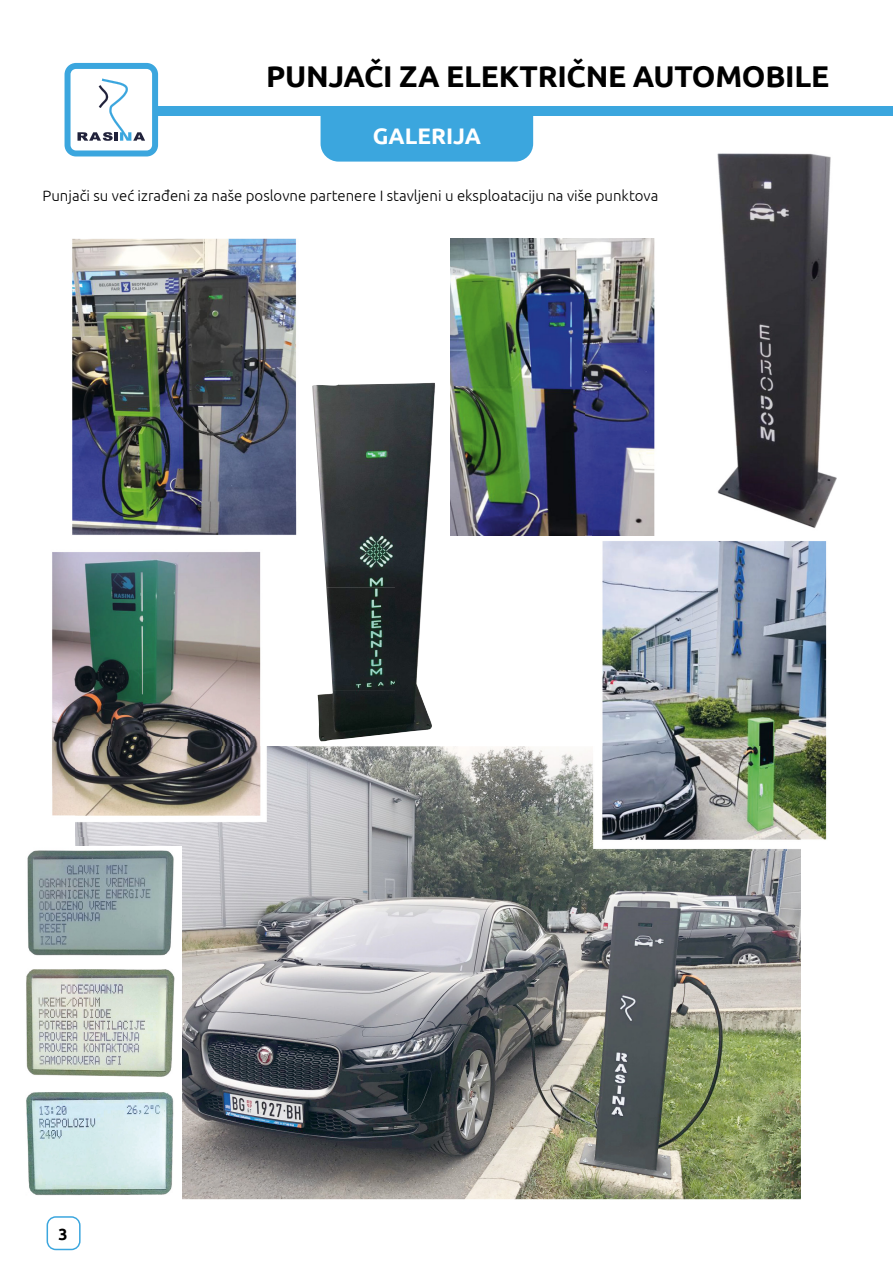
<style>
.page{position:relative;width:893px;height:1263px;background:#fff}
.page>*{position:absolute;margin:0;border:0;box-sizing:border-box;transform-origin:0 0}
.t1{font:700 30px "Ubuntu";letter-spacing:-.01em;color:#000}
.t2{font:700 22.5px "Ubuntu";color:#fff}
.t3{font:700 16.2px "Ubuntu";color:#000}
.t4{font:300 15px "Ubuntu";color:#000}
</style>
<div class="page">
<div style="left:156px;top:107px;width:737px;height:9px;background:#3ba6de"></div>
<svg style="left:47px;top:1216px;width:34px;height:34px"></svg>
<svg style="left:65px;top:63px;width:93px;height:93px"></svg>
<img style="left:75px;top:746px;width:726px;height:453px">
<div style="left:20px;top:846px;width:162px;height:359px;background:#fff"></div>
<div style="left:321px;top:116px;width:212px;height:46px;background:#3ba6de"></div>
<img style="left:52px;top:552px;width:92px;height:185px">
<img style="left:144px;top:552px;width:101px;height:185px">
<img style="left:245px;top:552px;width:16px;height:194px">
<img style="left:52px;top:737px;width:194px;height:49px">
<img style="left:52px;top:786px;width:23px;height:30px">
<img style="left:75px;top:746px;width:221px;height:90px">
<img style="left:72px;top:238px;width:225px;height:297px">
<img style="left:602px;top:541px;width:137px;height:205px">
<img style="left:739px;top:541px;width:88px;height:256px">
<img style="left:801px;top:797px;width:26px;height:43px">
<img style="left:593px;top:746px;width:208px;height:105px">
<img style="left:451px;top:238px;width:204px;height:298px">
<img style="left:593px;top:530px;width:62px;height:6px">
<img style="left:717px;top:153px;width:119px;height:375px">
<img style="left:312px;top:384px;width:83px;height:101px">
<img style="left:395px;top:382px;width:40px;height:257px">
<img style="left:319px;top:485px;width:76px;height:102px">
<img style="left:326px;top:587px;width:69px;height:103px">
<img style="left:395px;top:639px;width:37px;height:94px">
<img style="left:318px;top:690px;width:77px;height:51px">
<img style="left:27px;top:850px;width:147px;height:106px">
<img style="left:26px;top:969px;width:149px;height:108px">
<img style="left:26px;top:1092px;width:148px;height:104px">
<h1 class="t1" style="left:266px;top:58px;width:564px">PUNJAČI ZA ELEKTRIČNE AUTOMOBILE</h1>
<h2 class="t2" style="left:373px;top:122px;width:110px">GALERIJA</h2>
<p class="t4" style="left:43px;top:186px;width:617px">Punjači su već izrađeni za naše poslovne partenere I stavljeni u eksploataciju na više punktova</p>
<p class="t3" style="left:58px;top:1224px;width:11px">3</p>
</div>
